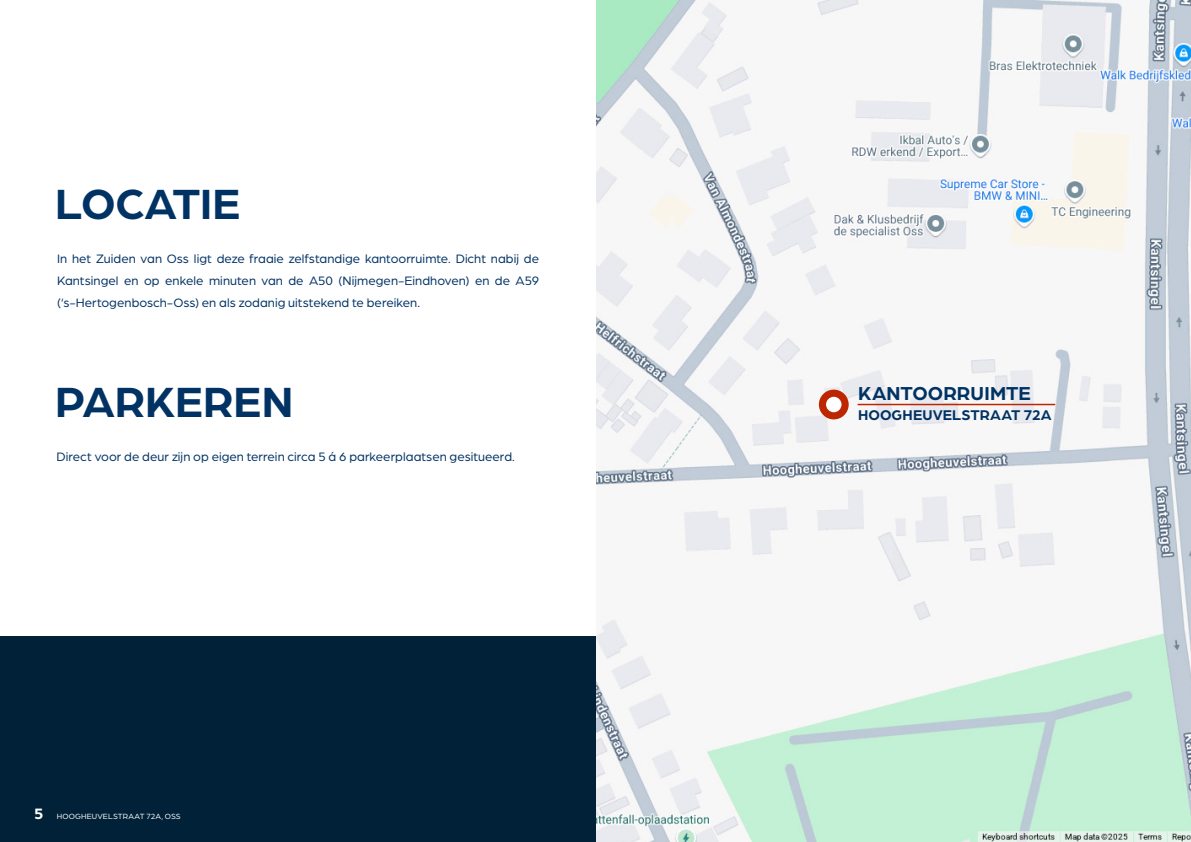
<style>
.page{position:relative;width:1191px;height:842px;background:#fff}
.page>*{position:absolute;margin:0;border:0;box-sizing:border-box;transform-origin:0 0}
.Koppen_groot_blauw{font:700 45px "Arboria";letter-spacing:-.005em;color:#003264}
.t1{font:700 20px "Arboria";letter-spacing:.005em;color:#003264}
.t2{font:700 15px "Arboria";letter-spacing:.005em;color:#003264}
.Broodtekst_blauw{font:13px/22px "Arboria";color:#003264;text-align:justify}
.t3{font:8px "Arboria";letter-spacing:.02em;color:#fff}
.s1{font-weight:700;font-size:16px}
</style>
<div class="page">
<div style="left:0;top:637px;width:1191px;height:205px;background:#002138"></div>
<img style="left:596px;top:1px;width:595px;height:840px">
<hr style="left:858px;top:404px;width:196px;height:1px;background:#bc2701">
<div style="left:819px;top:390px;width:29px;height:29px;background:#bc2701;border-radius:50%"></div>
<div style="left:826px;top:397px;width:15px;height:15px;background:#fff;border-radius:50%"></div>
<p class="Koppen_groot_blauw" style="left:55px;top:173px;width:186px">LOCATIE</p>
<p class="Broodtekst_blauw" style="left:57px;top:247px;width:483px">In het Zuiden van Oss ligt deze fraaie zelfstandige kantoorruimte. Dicht nabij de Kantsingel en op enkele minuten van de A50 (Nijmegen-Eindhoven) en de A59 (‘s-Hertogenbosch-Oss) en als zodanig uitstekend te bereiken.</p>
<p class="Koppen_groot_blauw" style="left:55px;top:371px;width:239px">PARKEREN</p>
<p class="Broodtekst_blauw" style="left:56px;top:445px;width:460px">Direct voor de deur zijn op eigen terrein circa 5 á 6 parkeerplaatsen gesitueerd.</p>
<p class="t3" style="left:34px;top:811px;width:148px"><span class="s1">5</span> HOOGHEUVELSTRAAT 72A, OSS</p>
<p class="t1" style="left:858px;top:379px;width:174px">KANTOORRUIMTE</p>
<p class="t2" style="left:858px;top:404px;width:195px">HOOGHEUVELSTRAAT 72A</p>
</div>
